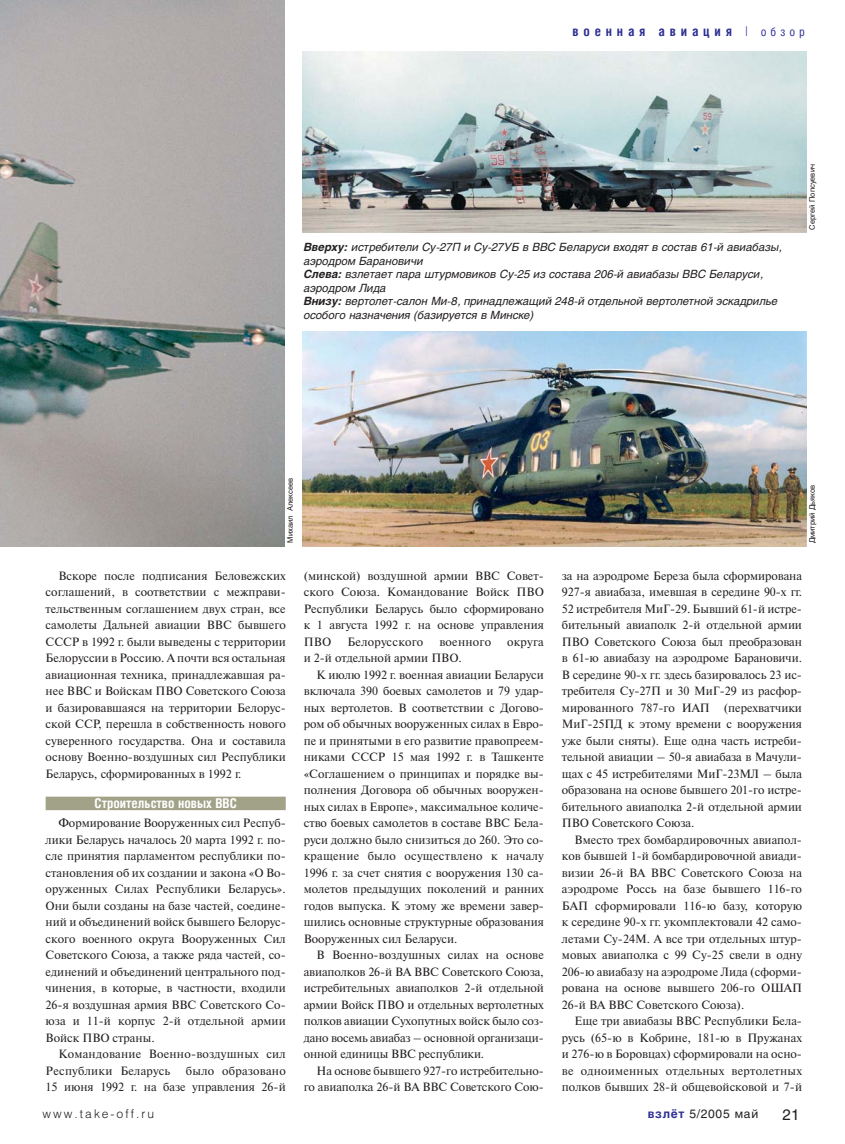
<style>
.page{position:relative;width:845px;height:1144px;background:#fff}
.page>*{position:absolute;margin:0;border:0;box-sizing:border-box;transform-origin:0 0}
.t1{font:15px "Helios";color:#231f20}
.t2{font:700 13.5px "Helios Cond";color:#fff}
.t3{font:700 13.5px "Helios Cond";letter-spacing:.355em;color:#2e3092}
.t4{font:12px/16.5px "Newton C";color:#231f20;text-align:justify}
.t5{font:12px/16.5px "Newton C";letter-spacing:.02em;color:#231f20}
.t6{font:300 12px "Helios";letter-spacing:.165em;color:#231f20}
.t7{font:12px "Helios";letter-spacing:.055em;color:#231f20}
.t8{font:italic 11.25px/13.5px "Helios";color:#231f20}
.t9{font:7.5px "Helios";color:#231f20}
.s1{font-weight:300}
.s2{font-weight:400;font-size:12px}
.s3{font-weight:700}
.s4{font-weight:700;color:#2e3092}
</style>
<div class="page">
<img style="left:0;top:0;width:807px;height:811px">
<p class="t3" style="left:573px;top:26px;width:234px">военная авиация <span class="s1">|</span> <span class="s2">обзор</span></p>
<p class="t8" style="left:304px;top:242px;width:480px"><span class="s3">Вверху:</span> истребители Су-27П и Су-27УБ в ВВС Беларуси входят в состав 61-й авиабазы, аэродром Барановичи<br><span class="s3">Слева:</span> взлетает пара штурмовиков Су-25 из состава 206-й авиабазы ВВС Беларуси, аэродром Лида<br><span class="s3">Внизу:</span> вертолет-салон Ми-8, принадлежащий 248-й отдельной вертолетной эскадрилье особого назначения (базируется в Минске)</p>
<p class="t9" style="left:809px;top:230px;width:67px;rotate:-90deg">Сергей Попсуевич</p>
<p class="t9" style="left:287px;top:542px;width:67px;rotate:-90deg">Михаил Алексеев</p>
<p class="t4" style="left:46px;top:568px;width:242px;text-indent:13px">Вскоре после подписания Беловежских соглашений, в соответствии с межправи&shy;тельственным соглашением двух стран, все самолеты Дальней авиации ВВС бывшего СССР в 1992 г. были выведены с территории Белоруссии в Россию. А почти вся остальная авиационная техника, принадлежавшая ра&shy;нее ВВС и Войскам ПВО Советского Союза и базировавшаяся на территории Белорус&shy;ской ССР, перешла в собственность нового суверенного государства. Она и составила основу Военно-воздушных сил Республики Беларусь, сформированных в 1992 г.</p>
<p class="t2" style="left:95px;top:797px;width:144px">Строительство новых ВВС</p>
<p class="t4" style="left:46px;top:816px;width:242px;text-indent:13px">Формирование Вооруженных сил Респуб&shy;лики Беларусь началось 20 марта 1992 г. по&shy;сле принятия парламентом республики по&shy;становления об их создании и закона «О Во&shy;оруженных Силах Республики Беларусь».<br>Они были созданы на базе частей, соедине&shy;ний и объединений войск бывшего Белорус&shy;ского военного округа Вооруженных Сил Советского Союза, а также ряда частей, со&shy;единений и объединений центрального под&shy;чинения, в которые, в частности, входили 26-я воздушная армия ВВС Советского Со&shy;юза и 11-й корпус 2-й отдельной армии Войск ПВО страны.</p>
<p class="t5" style="left:46px;top:1047px;width:242px;text-indent:13px">Командование Военно-воздушных сил<br>Республики Беларусь</p>
<p class="t4" style="left:46px;top:1063px;width:242px;text-align:right">было образовано<br>15 июня 1992 г. на базе управления 26-й</p>
<p class="t4" style="left:304px;top:568px;width:242px">(минской) воздушной армии ВВС Совет&shy;ского Союза. Командование Войск ПВО Республики Беларусь было сформировано к 1 августа 1992 г. на основе управления ПВО</p>
<p class="t5" style="left:347px;top:634px;width:77px">Белорусского</p>
<p class="t5" style="left:439px;top:634px;width:53px">военного</p>
<p class="t4" style="left:507px;top:634px;width:38px">округа</p>
<p class="t4" style="left:304px;top:651px;width:160px">и 2-й отдельной армии ПВО.</p>
<p class="t4" style="left:317px;top:667px;width:229px">К июлю 1992 г. военная авиации Беларуси</p>
<p class="t4" style="left:304px;top:684px;width:242px">включала 390 боевых самолетов и 79 удар-</p>
<p class="t4" style="left:304px;top:700px;width:242px">ных вертолетов. В соответствии с Догово-</p>
<p class="t4" style="left:304px;top:717px;width:242px">ром об обычных вооруженных силах в Евро-</p>
<p class="t4" style="left:304px;top:733px;width:242px">пе и принятыми в его развитие правопреем-</p>
<p class="t4" style="left:304px;top:750px;width:242px">никами СССР 15 мая 1992 г. в Ташкенте</p>
<p class="t4" style="left:304px;top:766px;width:242px">«Соглашением о принципах и порядке вы-</p>
<p class="t4" style="left:304px;top:783px;width:242px">полнения Договора об обычных вооружен-</p>
<p class="t4" style="left:304px;top:799px;width:242px">ных силах в Европе», максимальное количе-</p>
<p class="t4" style="left:304px;top:816px;width:242px">ство боевых самолетов в составе ВВС Бела-</p>
<p class="t4" style="left:304px;top:832px;width:242px">руси должно было снизиться до 260. Это со-</p>
<p class="t5" style="left:304px;top:849px;width:242px">кращение было осуществлено к началу</p>
<p class="t4" style="left:304px;top:865px;width:242px">1996 г. за счет снятия с вооружения 130 са-</p>
<p class="t4" style="left:304px;top:882px;width:242px">молетов предыдущих поколений и ранних</p>
<p class="t4" style="left:304px;top:898px;width:242px">годов выпуска. К этому же времени завер-</p>
<p class="t4" style="left:304px;top:915px;width:242px">шились основные структурные образования</p>
<p class="t4" style="left:304px;top:931px;width:155px">Вооруженных сил Беларуси.</p>
<p class="t4" style="left:317px;top:948px;width:229px">В Военно-воздушных силах на основе</p>
<p class="t4" style="left:304px;top:964px;width:242px">авиаполков 26-й ВА ВВС Советского Союза,</p>
<p class="t4" style="left:304px;top:981px;width:242px">истребительных авиаполков 2-й отдельной</p>
<p class="t4" style="left:304px;top:997px;width:242px">армии Войск ПВО и отдельных вертолетных</p>
<p class="t4" style="left:304px;top:1014px;width:242px">полков авиации Сухопутных войск было соз-</p>
<p class="t4" style="left:304px;top:1030px;width:242px">дано восемь авиабаз – основной организаци-</p>
<p class="t4" style="left:304px;top:1047px;width:182px">онной единицы ВВС республики.</p>
<p class="t4" style="left:317px;top:1063px;width:229px">На основе бывшего 927-го истребительно-</p>
<p class="t4" style="left:304px;top:1080px;width:242px">го авиаполка 26-й ВА ВВС Советского Сою-</p>
<p class="t9" style="left:809px;top:543px;width:60px;rotate:-90deg">Дмитрий Дьяков</p>
<p class="t4" style="left:562px;top:568px;width:242px">за на аэродроме Береза была сформирована 927-я авиабаза, имевшая в середине 90-х гг.<br>52 истребителя МиГ-29. Бывший 61-й истре&shy;бительный авиаполк 2-й отдельной армии ПВО Советского Союза был преобразован в 61-ю авиабазу на аэродроме Барановичи.<br>В середине 90-х гг. здесь базировалось 23 ис&shy;требителя Су-27П и 30 МиГ-29 из расфор&shy;мированного 787-го ИАП (перехватчики МиГ-25ПД к этому времени с вооружения уже были сняты). Еще одна часть истреби&shy;тельной авиации – 50-я авиабаза в Мачули&shy;щах с 45 истребителями МиГ-23МЛ – была образована на основе бывшего 201-го истре&shy;бительного авиаполка 2-й отдельной армии ПВО Советского Союза.</p>
<p class="t4" style="left:562px;top:832px;width:242px;text-indent:13px">Вместо трех бомбардировочных авиапол&shy;ков бывшей 1-й бомбардировочной авиади&shy;визии 26-й ВА ВВС Советского Союза на аэродроме Россь на базе бывшего 116-го БАП сформировали 116-ю базу, которую к середине 90-х гг. укомплектовали 42 само&shy;летами Су-24М. А все три отдельных штур&shy;мовых авиаполка с 99 Су-25 свели в одну 206-ю авиабазу на аэродроме Лида (сформи&shy;рована на основе вывшего 206-го ОШАП 26-й ВА ВВС Советского Союза).</p>
<p class="t4" style="left:562px;top:1014px;width:242px;text-indent:13px">Еще три авиабазы ВВС Республики Бела&shy;русь (65-ю в Кобрине, 181-ю в Пружанах и 276-ю в Боровцах) сформировали на осно&shy;ве одноименных отдельных вертолетных полков бывших 28-й общевойсковой и 7-й</p>
<p class="t6" style="left:43px;top:1108px;width:113px">www.take-off.ru</p>
<p class="t7" style="left:648px;top:1108px;width:112px"><span class="s4">взлёт</span> 5/2005 май</p>
<p class="t1" style="left:783px;top:1108px;width:18px">21</p>
</div>
